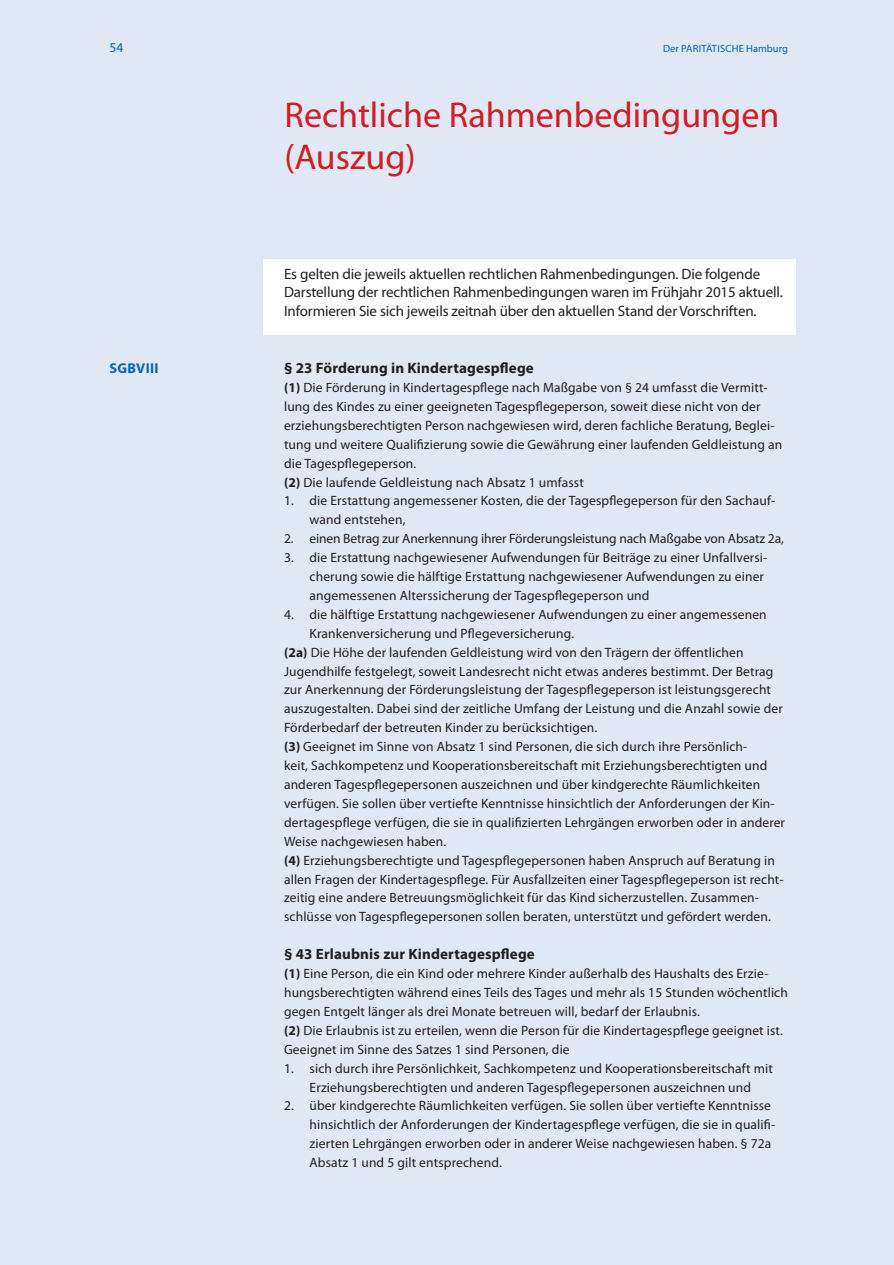
<style>
.page{position:relative;width:894px;height:1265px;background:#fff}
.page>*{position:absolute;margin:0;border:0;box-sizing:border-box;transform-origin:0 0}
.t1{font:36px/42px "Myriad Pro";color:#d01e25}
.t2{font:15px/18.9px "Myriad Pro";letter-spacing:-.01em;color:#231f20}
.t3{font:700 15px "Myriad Pro";letter-spacing:.01em;color:#231f20}
.t4{font:700 14.25px "Myriad Pro";letter-spacing:.02em;color:#0166b3}
.t5{font:13.5px/18.9px "Myriad Pro";letter-spacing:.01em;color:#231f20}
.t6{font:13.5px "Myriad Pro";letter-spacing:-.01em;color:#231f20}
.t7{font:13.5px "Myriad Pro";color:#0166b3}
.t8{font:10.5px "Myriad Pro";color:#0166b3}
.s1{font-weight:700}
</style>
<div class="page">
<div style="left:0;top:0;width:893px;height:1265px;background:#e1e8f5"></div>
<div style="left:263px;top:260px;width:532px;height:75px;background:#fff"></div>
<p class="t7" style="left:110px;top:40px;width:15px">54</p>
<p class="t8" style="left:663px;top:42px;width:126px">Der PARITÄTISCHE Hamburg</p>
<h1 class="t1" style="left:284px;top:95px;width:496px">Rechtliche Rahmenbedingungen (Auszug)</h1>
<p class="t4" style="left:110px;top:360px;width:50px">SGBVIII</p>
<p class="t2" style="left:284px;top:264px;width:500px">Es gelten die jeweils aktuellen rechtlichen Rahmenbedingungen. Die folgende<br>Darstellung der rechtlichen Rahmenbedingungen waren im Frühjahr 2015 aktuell.<br>Informieren Sie sich jeweils zeitnah über den aktuellen Stand der Vorschriften.</p>
<p class="t3" style="left:284px;top:359px;width:251px">§ 23 Förderung in Kindertagespflege</p>
<p class="t5" style="left:284px;top:378px;width:499px"><span class="s1">(1)</span> Die Förderung in Kindertagespflege nach Maßgabe von § 24 umfasst die Vermitt&shy;lung des Kindes zu einer geeigneten Tagespflegeperson, soweit diese nicht von der erziehungsberechtigten Person nachgewiesen wird, deren fachliche Beratung, Beglei&shy;tung und weitere Qualifizierung sowie die Gewährung einer laufenden Geldleistung an die Tagespflegeperson.<br><span class="s1">(2)</span> Die laufende Geldleistung nach Absatz 1 umfasst</p>
<p class="t5" style="left:309px;top:492px;width:467px;text-indent:-26px">1. die Erstattung angemessener Kosten, die der Tagespflegeperson für den Sachauf&shy;wand entstehen,</p>
<p class="t6" style="left:284px;top:531px;width:501px">2. einen Betrag zur Anerkennung ihrer Förderungsleistung nach Maßgabe von Absatz 2a,</p>
<p class="t5" style="left:309px;top:548px;width:459px;text-indent:-26px">3. die Erstattung nachgewiesener Aufwendungen für Beiträge zu einer Unfallversi&shy;cherung sowie die hälftige Erstattung nachgewiesener Aufwendungen zu einer angemessenen Alterssicherung der Tagespflegeperson und</p>
<p class="t5" style="left:284px;top:605px;width:484px">4. die hälftige Erstattung nachgewiesener Aufwendungen zu einer angemessenen</p>
<p class="t5" style="left:309px;top:624px;width:266px">Krankenversicherung und Pflegeversicherung.</p>
<p class="t5" style="left:284px;top:643px;width:461px"><span class="s1">(2a)</span> Die Höhe der laufenden Geldleistung wird von den Trägern der öffentlichen</p>
<p class="t5" style="left:284px;top:662px;width:491px">Jugendhilfe festgelegt, soweit Landesrecht nicht etwas anderes bestimmt. Der Betrag</p>
<p class="t5" style="left:284px;top:681px;width:488px">zur Anerkennung der Förderungsleistung der Tagespflegeperson ist leistungsgerecht</p>
<p class="t5" style="left:284px;top:699px;width:500px">auszugestalten. Dabei sind der zeitliche Umfang der Leistung und die Anzahl sowie der</p>
<p class="t5" style="left:284px;top:718px;width:315px">Förderbedarf der betreuten Kinder zu berücksichtigen.</p>
<p class="t5" style="left:284px;top:737px;width:465px"><span class="s1">(3)</span> Geeignet im Sinne von Absatz 1 sind Personen, die sich durch ihre Persönlich-</p>
<p class="t5" style="left:284px;top:756px;width:485px">keit, Sachkompetenz und Kooperationsbereitschaft mit Erziehungsberechtigten und</p>
<p class="t5" style="left:284px;top:775px;width:477px">anderen Tagespflegepersonen auszeichnen und über kindgerechte Räumlichkeiten</p>
<p class="t5" style="left:284px;top:794px;width:492px">verfügen. Sie sollen über vertiefte Kenntnisse hinsichtlich der Anforderungen der Kin-</p>
<p class="t5" style="left:284px;top:813px;width:502px">dertagespflege verfügen, die sie in qualifizierten Lehrgängen erworben oder in anderer</p>
<p class="t5" style="left:284px;top:832px;width:164px">Weise nachgewiesen haben.</p>
<p class="t5" style="left:284px;top:851px;width:492px"><span class="s1">(4)</span> Erziehungsberechtigte und Tagespflegepersonen haben Anspruch auf Beratung in</p>
<p class="t5" style="left:284px;top:870px;width:501px">allen Fragen der Kindertagespflege. Für Ausfallzeiten einer Tagespflegeperson ist recht-</p>
<p class="t5" style="left:284px;top:888px;width:476px">zeitig eine andere Betreuungsmöglichkeit für das Kind sicherzustellen. Zusammen-</p>
<p class="t5" style="left:284px;top:907px;width:488px">schlüsse von Tagespflegepersonen sollen beraten, unterstützt und gefördert werden.</p>
<p class="t3" style="left:284px;top:945px;width:252px">§ 43 Erlaubnis zur Kindertagespflege</p>
<p class="t5" style="left:284px;top:964px;width:505px"><span class="s1">(1)</span> Eine Person, die ein Kind oder mehrere Kinder außerhalb des Haushalts des Erzie&shy;hungsberechtigten während eines Teils des Tages und mehr als 15 Stunden wöchentlich gegen Entgelt länger als drei Monate betreuen will, bedarf der Erlaubnis.<br><span class="s1">(2)</span> Die Erlaubnis ist zu erteilen, wenn die Person für die Kindertagespflege geeignet ist.<br>Geeignet im Sinne des Satzes 1 sind Personen, die</p>
<p class="t5" style="left:284px;top:1059px;width:490px;text-align:center">1. sich durch ihre Persönlichkeit, Sachkompetenz und Kooperationsbereitschaft mit<br>Erziehungsberechtigten und anderen Tagespflegepersonen auszeichnen und</p>
<p class="t5" style="left:309px;top:1096px;width:467px;text-indent:-26px">2. über kindgerechte Räumlichkeiten verfügen. Sie sollen über vertiefte Kenntnisse hinsichtlich der Anforderungen der Kindertagespflege verfügen, die sie in qualifi&shy;zierten Lehrgängen erworben oder in anderer Weise nachgewiesen haben. § 72a Absatz 1 und 5 gilt entsprechend.</p>
</div>
